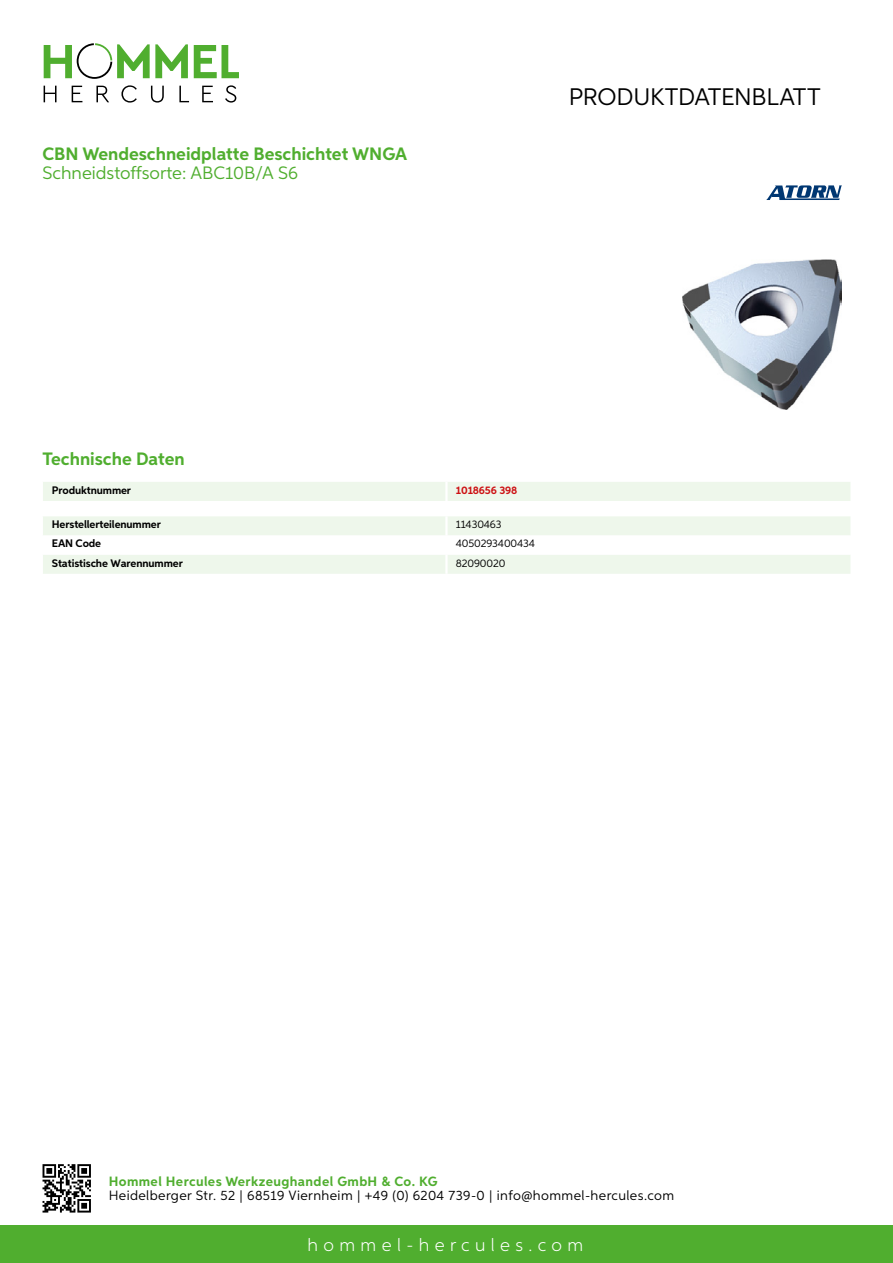
<style>
.page{position:relative;width:893px;height:1263px;background:#fff}
.page>*{position:absolute;margin:0;border:0;box-sizing:border-box;transform-origin:0 0}
.t1{font:24px "Aspira";letter-spacing:-.01em;color:#000}
.t2{font:700 18px "Aspira";color:#50ae2f}
.t3{font:18px "Aspira";color:#50ae2f}
.t4{font:300 18px "Aspira";letter-spacing:.3em;color:#fff}
.t5{font:13.5px "Aspira";letter-spacing:.03em;color:#000}
.t6{font:700 13.5px "Aspira";letter-spacing:.03em;color:#50ae2f}
.t7{font:700 10.95px "Aspira";letter-spacing:-.01em;color:#000}
.t8{font:10.95px "Aspira";letter-spacing:-.01em;color:#000}
.t9{font:700 10.95px "Aspira";letter-spacing:-.01em;color:#cd1013}
</style>
<div class="page">
<div style="left:0;top:1226px;width:893px;height:37px;background:#50ae2f"></div>
<svg style="left:43px;top:1164px;width:48px;height:48px"></svg>
<svg style="left:194px;top:45px;width:45px;height:33px"></svg>
<svg style="left:44px;top:43px;width:144px;height:36px"></svg>
<svg style="left:44px;top:86px;width:13px;height:16px"></svg>
<svg style="left:72px;top:86px;width:10px;height:16px"></svg>
<svg style="left:96px;top:86px;width:13px;height:16px"></svg>
<svg style="left:121px;top:85px;width:16px;height:18px"></svg>
<svg style="left:151px;top:86px;width:13px;height:17px"></svg>
<svg style="left:179px;top:86px;width:10px;height:16px"></svg>
<svg style="left:202px;top:86px;width:11px;height:16px"></svg>
<svg style="left:225px;top:85px;width:11px;height:18px"></svg>
<div style="left:43px;top:482px;width:807px;height:19px;background:#eef7eb"></div>
<hr style="left:445px;top:482px;width:3px;height:19px;background:#fff">
<svg style="left:43px;top:516px;width:807px;height:58px"></svg>
<hr style="left:445px;top:555px;width:3px;height:19px;background:#fff">
<img style="left:682px;top:259px;width:160px;height:150px">
<svg style="left:766px;top:185px;width:76px;height:15px"></svg>
<h2 class="t2" style="left:43px;top:142px;width:366px">CBN Wendeschneidplatte Beschichtet WNGA</h2>
<h2 class="t3" style="left:43px;top:162px;width:257px">Schneidstoffsorte: ABC10B/A S6</h2>
<h1 class="t1" style="left:569px;top:82px;width:253px">Produktdatenblatt</h1>
<h2 class="t2" style="left:43px;top:448px;width:144px">Technische Daten</h2>
<p class="t7" style="left:52px;top:483px;width:81px">Produktnummer</p>
<p class="t9" style="left:456px;top:483px;width:63px">1018656 398</p>
<p class="t7" style="left:52px;top:518px;width:111px">Herstellerteilenummer</p>
<p class="t8" style="left:456px;top:518px;width:47px">11430463</p>
<p class="t7" style="left:52px;top:537px;width:51px">EAN Code</p>
<p class="t8" style="left:456px;top:537px;width:81px">4050293400434</p>
<p class="t7" style="left:52px;top:556px;width:132px">Statistische Warennummer</p>
<p class="t8" style="left:456px;top:556px;width:51px">82090020</p>
<p class="t6" style="left:109px;top:1172px;width:330px">Hommel Hercules Werkzeughandel GmbH &amp; Co. KG</p>
<p class="t5" style="left:109px;top:1187px;width:567px">Heidelberger Str. 52 | 68519 Viernheim | +49 (0) 6204 739-0 | info@hommel-hercules.com</p>
<h2 class="t4" style="left:307px;top:1234px;width:277px">hommel-hercules.com</h2>
</div>
